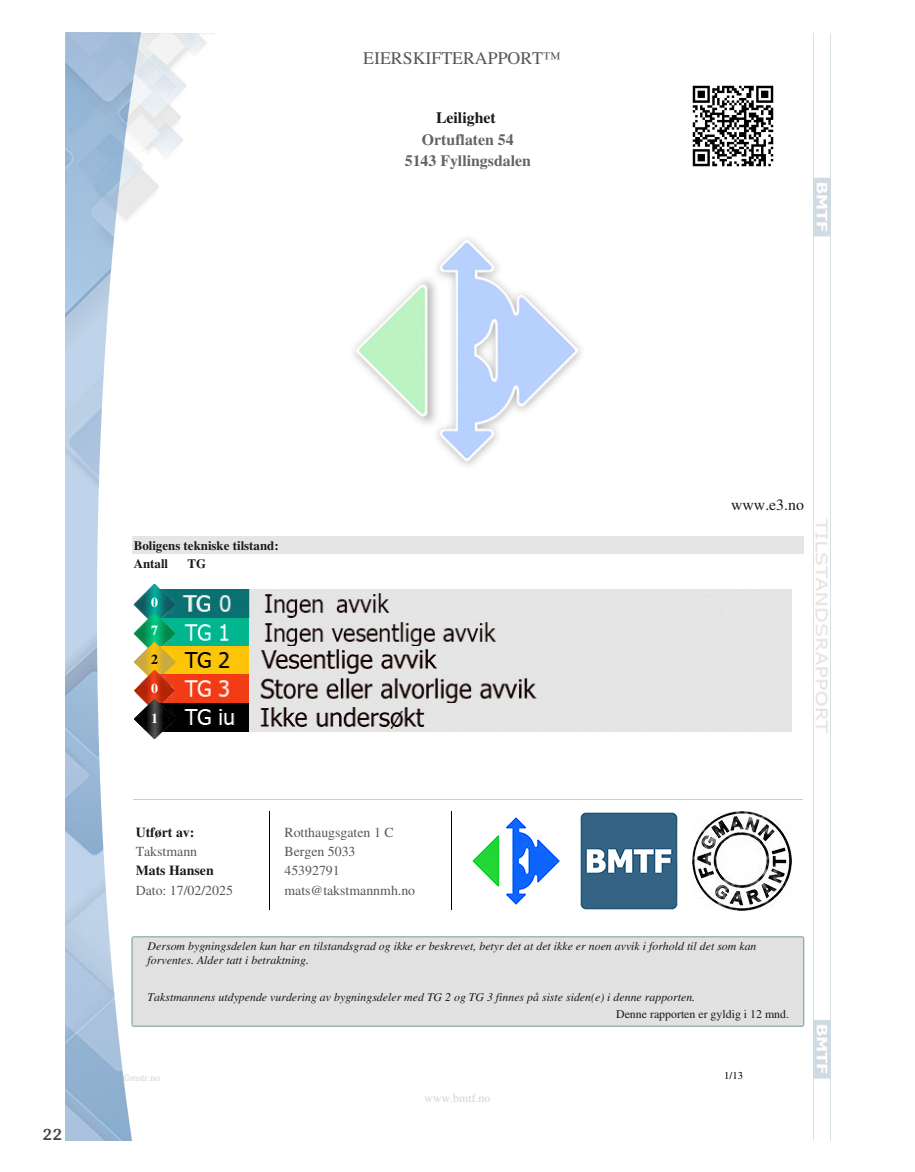
<style>
.page{position:relative;width:915px;height:1172px;background:#fff}
.page>*{position:absolute;margin:0;border:0;box-sizing:border-box;transform-origin:0 0}
.t1{font:700 18px "Arya";color:#414749}
.t2{font:17.85px "Times";color:#575757}
.t3{font:700 15.75px/21.8px "Times";color:#646363;text-align:center}
.t4{font:700 15.75px "Times";color:#191919}
.t5{font:15.75px "Times";color:#191919}
.t6{font:13.8px/19.4px "Times";color:#575757}
.t7{font:700 13.8px "Times";color:#191919}
.t8{font:700 13.8px/28.7px "Times";color:#fff}
.t9{font:700 13.8px "Times";color:#000}
.t10{font:700 12.9px/18.1px "Times";color:#191919}
.t11{font:italic 11.85px/14.1px "Times";color:#191919}
.t12{font:11.85px "Times";color:#191919}
.t13{font:11.85px "Times";color:#d2d3d4}
.t14{font:10.5px "Times";color:#000}
.t15{font:9.9px "Times";color:#d2d3d4}
</style>
<div class="page">
<img style="left:692px;top:85px;width:82px;height:82px">
<img style="left:142px;top:33px;width:73px;height:171px">
<img style="left:813px;top:33px;width:17px;height:1107px">
<img style="left:353px;top:239px;width:229px;height:228px">
<img style="left:65px;top:32px;width:77px;height:1108px">
<div style="left:133px;top:537px;width:670px;height:17px;background:#e5e5e5"></div>
<img style="left:174px;top:590px;width:616px;height:142px">
<img style="left:134px;top:585px;width:41px;height:28px">
<img style="left:134px;top:613px;width:41px;height:28px">
<img style="left:134px;top:641px;width:41px;height:36px">
<img style="left:134px;top:671px;width:40px;height:27px">
<img style="left:134px;top:698px;width:41px;height:42px">
<hr style="left:134px;top:799px;width:668px;height:1px;background:#ccc">
<hr style="left:269px;top:811px;width:1px;height:99px;background:#000">
<hr style="left:451px;top:811px;width:1px;height:99px;background:#000">
<img style="left:472px;top:817px;width:88px;height:88px">
<img style="left:580px;top:812px;width:98px;height:98px">
<img style="left:692px;top:811px;width:98px;height:99px">
<div style="left:133px;top:937px;width:670px;height:89px;background:#e1e1e1"></div>
<hr style="left:134px;top:936px;width:667px;height:1px;background:#6c9b9d">
<hr style="left:134px;top:1026px;width:667px;height:1px;background:#6c9b9d">
<hr style="left:803px;top:938px;width:1px;height:86px;background:#6c9b9d">
<hr style="left:132px;top:938px;width:1px;height:86px;background:#6c9b9d">
<h2 class="t2" style="left:363px;top:51px;width:199px">EIERSKIFTERAPPORT™</h2>
<h3 class="t4" style="left:436px;top:108px;width:61px">Leilighet</h3>
<h3 class="t3" style="left:404px;top:128px;width:128px">Ortuflaten 54<br>5143 Fyllingsdalen</h3>
<h1 class="t1" style="left:43px;top:1123px;width:21px">22</h1>
<p class="t10" style="left:134px;top:536px;width:146px">Boligens tekniske tilstand:<br>Antall</p>
<p class="t10" style="left:187px;top:554px;width:20px">TG</p>
<p class="t8" style="left:151px;top:587px;width:8px">0<br>7</p>
<p class="t9" style="left:151px;top:651px;width:8px">2</p>
<p class="t8" style="left:151px;top:673px;width:8px">0</p>
<p class="t8" style="left:151px;top:704px;width:8px">1</p>
<p class="t7" style="left:136px;top:824px;width:60px">Utført av:</p>
<p class="t6" style="left:136px;top:843px;width:63px">Takstmann</p>
<p class="t7" style="left:136px;top:862px;width:79px">Mats Hansen</p>
<p class="t6" style="left:136px;top:882px;width:99px">Dato: 17/02/2025</p>
<p class="t6" style="left:284px;top:823px;width:132px">Rotthaugsgaten 1 C<br>Bergen 5033<br>45392791 mats@takstmannmh.no</p>
<h3 class="t5" style="left:730px;top:498px;width:74px">www.e3.no</h3>
<p class="t11" style="left:148px;top:940px;width:610px">Dersom bygningsdelen kun har en tilstandsgrad og ikke er beskrevet, betyr det at det ikke er noen avvik i forhold til det som kan forventes. Alder tatt i betraktning.</p>
<p class="t11" style="left:148px;top:991px;width:549px">Takstmannens utdypende vurdering av bygningsdeler med TG 2 og TG 3 finnes på siste siden(e) i denne rapporten.</p>
<p class="t12" style="left:616px;top:1009px;width:174px">Denne rapporten er gyldig i 12 mnd.</p>
<p class="t15" style="left:123px;top:1073px;width:39px">©mstr.no</p>
<p class="t13" style="left:424px;top:1093px;width:67px">www.bmtf.no</p>
<p class="t14" style="left:724px;top:1072px;width:20px">1/13</p>
</div>
